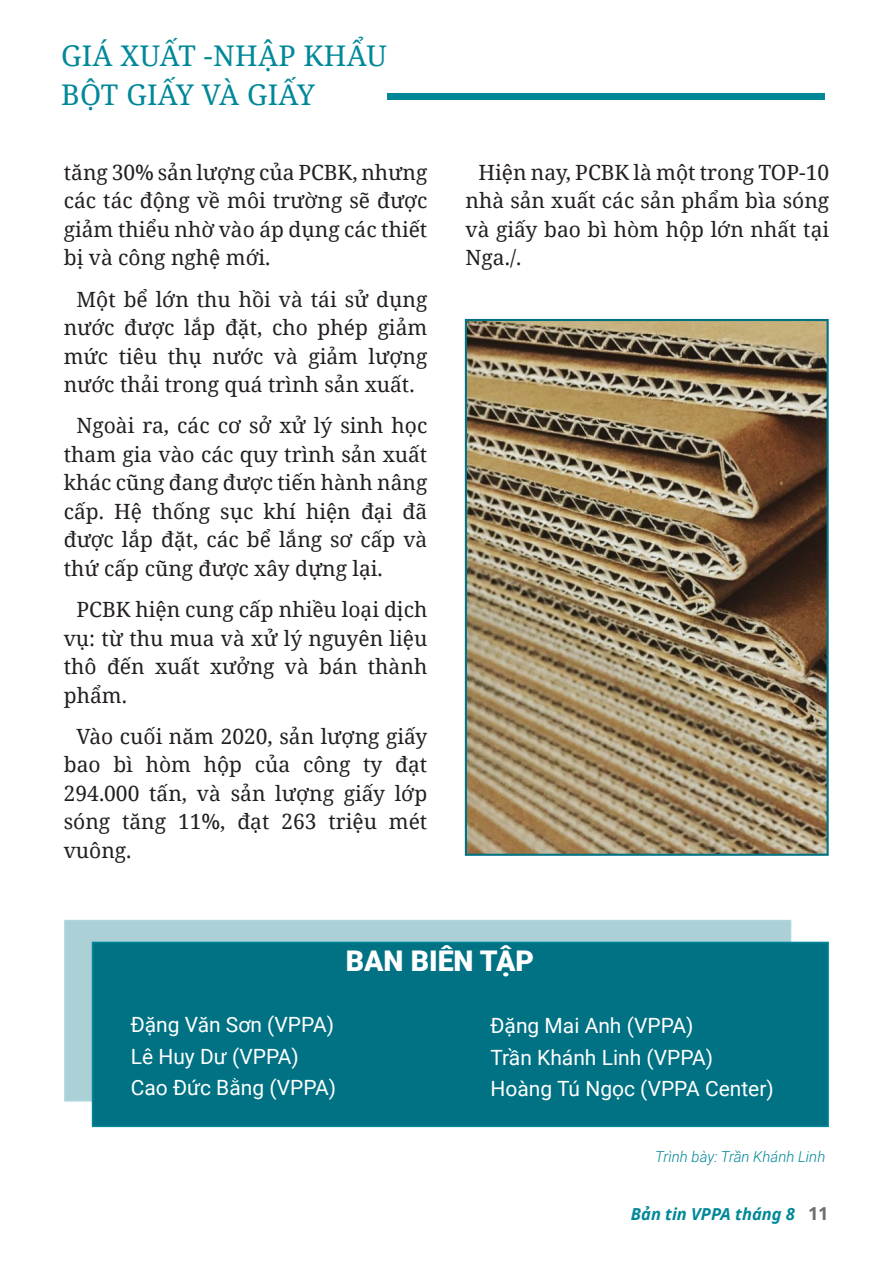
<style>
.page{position:relative;width:893px;height:1263px;background:#fff}
.page>*{position:absolute;margin:0;border:0;box-sizing:border-box;transform-origin:0 0}
.t1{font:28.5px/39px "Noto Serif";letter-spacing:.01em;color:#089}
.t2{font:900 28.5px "Roboto";color:#fff}
.t3{font:21px/28.5px "Noto Serif";color:#231f20;text-align:justify}
.t4{font:21px "Roboto";color:#fff}
.t5{font:italic 700 16.5px "Noto Sans";color:#089}
.t6{font:italic 300 15px "Roboto";color:#089}
.s1{font-style:normal;font-size:18px;color:#6c6d70}
</style>
<div class="page">
<div style="left:387px;top:94px;width:437px;height:6px;background:#089"></div>
<div style="left:64px;top:920px;width:727px;height:181px;background:#abd0d6"></div>
<div style="left:92px;top:942px;width:737px;height:185px;background:#007284;border:2px solid #089"></div>
<img style="left:468px;top:322px;width:358px;height:531px">
<div style="left:465px;top:319px;width:364px;height:537px;border:2px solid #007284"></div>
<h1 class="t1" style="left:61px;top:35px;width:327px">GIÁ XUẤT -NHẬP KHẨU<br>BỘT GIẤY VÀ GIẤY</h1>
<p class="t3" style="left:64px;top:157px;width:365px">tăng 30% sản lượng của PCBK, nhưng các tác động về môi trường sẽ được giảm thiểu nhờ vào áp dụng các thiết bị và công nghệ mới.</p>
<p class="t3" style="left:64px;top:284px;width:365px;text-indent:13px">Một bể lớn thu hồi và tái sử dụng nước được lắp đặt, cho phép giảm mức tiêu thụ nước và giảm lượng nước thải trong quá trình sản xuất.</p>
<p class="t3" style="left:64px;top:411px;width:365px;text-indent:13px">Ngoài ra, các cơ sở xử lý sinh học tham gia vào các quy trình sản xuất khác cũng đang được tiến hành nâng cấp. Hệ thống sục khí hiện đại đã được lắp đặt, các bể lắng sơ cấp và thứ cấp cũng được xây dựng lại.</p>
<p class="t3" style="left:64px;top:594px;width:365px;text-indent:13px">PCBK hiện cung cấp nhiều loại dịch vụ: từ thu mua và xử lý nguyên liệu thô đến xuất xưởng và bán thành phẩm.</p>
<p class="t3" style="left:64px;top:721px;width:365px;text-indent:13px">Vào cuối năm 2020, sản lượng giấy bao bì hòm hộp của công ty đạt 294.000 tấn, và sản lượng giấy lớp sóng tăng 11%, đạt 263 triệu mét vuông.</p>
<p class="t3" style="left:466px;top:157px;width:365px;text-indent:13px">Hiện nay, PCBK là một trong TOP-10 nhà sản xuất các sản phẩm bìa sóng và giấy bao bì hòm hộp lớn nhất tại Nga./.</p>
<p class="t2" style="left:346px;top:940px;width:190px">BAN BIÊN TẬP</p>
<p class="t4" style="left:131px;top:1010px;width:205px">Đặng Văn Sơn (VPPA)</p>
<p class="t4" style="left:131px;top:1042px;width:170px">Lê Huy Dư (VPPA)</p>
<p class="t4" style="left:131px;top:1073px;width:207px">Cao Đức Bằng (VPPA)</p>
<p class="t4" style="left:490px;top:1011px;width:204px">Đặng Mai Anh (VPPA)</p>
<p class="t4" style="left:490px;top:1043px;width:224px">Trần Khánh Linh (VPPA)</p>
<p class="t4" style="left:490px;top:1074px;width:285px">Hoàng Tú Ngọc (VPPA Center)</p>
<p class="t6" style="left:655px;top:1146px;width:172px">Trình bày: Trần Khánh Linh</p>
<p class="t5" style="left:631px;top:1202px;width:199px">Bản tin VPPA tháng 8 <span class="s1">11</span></p>
</div>
